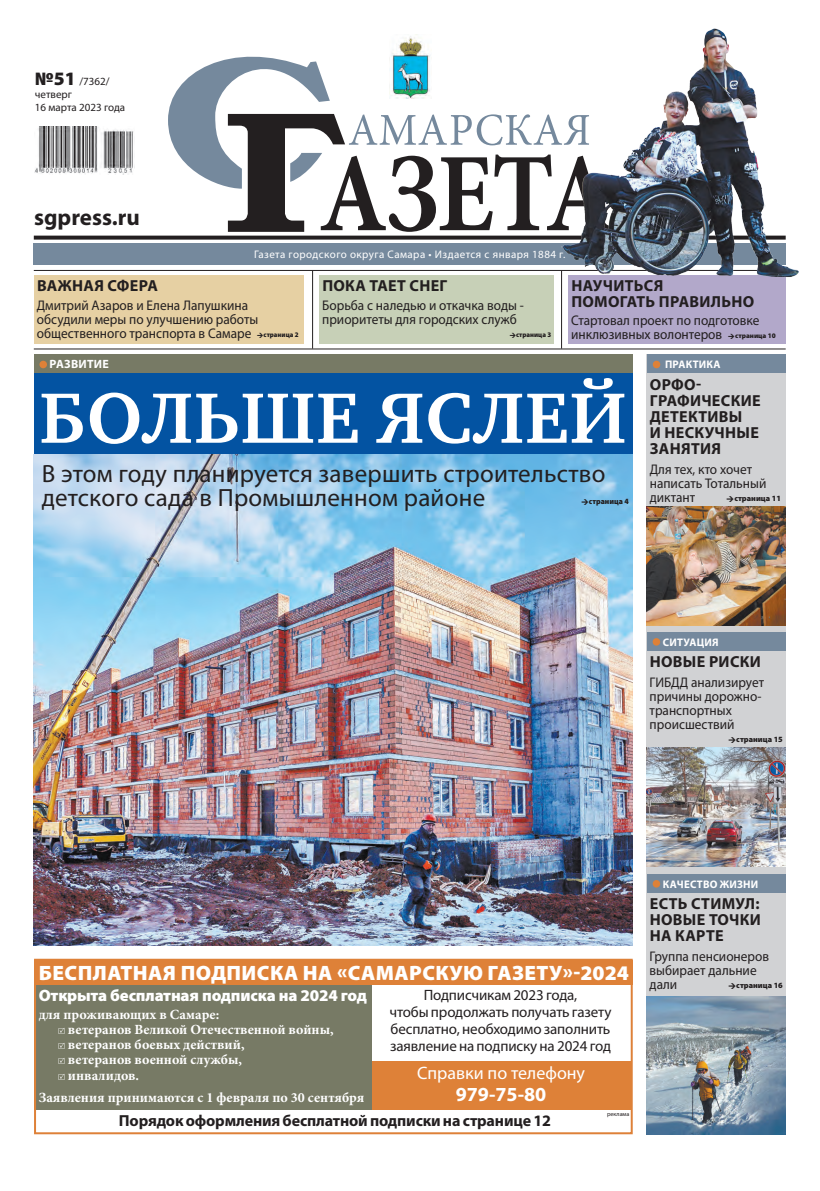
<style>
.page{position:relative;width:820px;height:1191px;background:#fff}
.page>*{position:absolute;margin:0;border:0;box-sizing:border-box;transform-origin:0 0}
.t1{font:700 73px "Charter C";letter-spacing:.01em;color:#fff}
.t2{font:25px/24px "Myriad Pro";letter-spacing:.01em;color:#231f20}
.t3{font:700 23px "Myriad Pro";color:#231f20}
.t4{font:900 20.9px "Myriad Pro";letter-spacing:.02em;color:#fff}
.t5{font:700 20px "Myriad Pro";color:#fff}
.t6{font:18px "Myriad Pro";color:#fff}
.t7{font:900 16.5px "Myriad Pro";letter-spacing:-.01em;color:#fff}
.t8{font:700 16px/16px "Myriad Pro";letter-spacing:-.01em;color:#231f20;text-align:justify}
.t9{font:700 16px/16px "Myriad Pro";letter-spacing:.02em;color:#231f20}
.t10{font:15px/17px "Myriad Pro";letter-spacing:-.01em;color:#231f20;text-align:center}
.t11{font:14px/14px "Myriad Pro";color:#231f20;scale:.95 1}
.t12{font:700 14px/15.3px "Minion Pro";color:#fff}
.t13{font:700 12px "Myriad Pro";color:#fff}
.t14{font:11px "Myriad Pro";letter-spacing:.04em;color:#fff}
.t15{font:11px/13px "Myriad Pro";color:#231f20}
.t16{font:700 11px "Myriad Pro";letter-spacing:.02em;color:#fff}
.t17{font:900 8px "Myriad Pro";letter-spacing:.005em;color:#231f20}
.t18{font:900 8px "Myriad Pro";letter-spacing:.005em;color:#231f20;scale:.95 1}
.t19{font:900 7px "Myriad Pro";color:#231f20;scale:.95 1}
.t20{font:6px "Myriad Pro";color:#231f20}
.s1{font-weight:900;font-size:19px}
.s2{font-weight:900;font-size:7px}
</style>
<div class="page">
<hr style="left:561px;top:270px;width:1px;height:78px;background:#231f20">
<hr style="left:312px;top:270px;width:1px;height:78px;background:#231f20">
<div style="left:319px;top:276px;width:234px;height:68px;background:#c7d0b7"></div>
<div style="left:34px;top:276px;width:269px;height:68px;background:#e6d0a3"></div>
<div style="left:369px;top:1060px;width:262px;height:49px;background:#de8138"></div>
<div style="left:34px;top:983px;width:337px;height:126px;background:#777a65"></div>
<div style="left:34px;top:958px;width:598px;height:176px;border:2px solid #de8138"></div>
<div style="left:34px;top:959px;width:598px;height:25px;background:#de8138"></div>
<svg style="left:59px;top:1028px;width:6px;height:6px"></svg>
<svg style="left:59px;top:1043px;width:6px;height:6px"></svg>
<svg style="left:59px;top:1058px;width:6px;height:6px"></svg>
<svg style="left:59px;top:1074px;width:6px;height:6px"></svg>
<svg style="left:168px;top:56px;width:393px;height:176px"></svg>
<img style="left:389px;top:36px;width:42px;height:62px">
<img style="left:34px;top:454px;width:598px;height:491px">
<div style="left:646px;top:354px;width:139px;height:780px;background:#d1d2d4"></div>
<hr style="left:34px;top:348px;width:751px;height:1px;background:#231f20">
<img style="left:34px;top:126px;width:100px;height:49px">
<hr style="left:34px;top:270px;width:751px;height:1px;background:#231f20">
<div style="left:646px;top:873px;width:139px;height:19px;background:#75899d"></div>
<div style="left:652px;top:880px;width:8px;height:7px;background:#de8138;border-radius:50%"></div>
<img style="left:646px;top:747px;width:139px;height:119px">
<img style="left:646px;top:996px;width:139px;height:138px">
<img style="left:646px;top:506px;width:139px;height:119px">
<div style="left:646px;top:354px;width:139px;height:19px;background:#75899d"></div>
<div style="left:652px;top:361px;width:8px;height:7px;background:#de8138;border-radius:50%"></div>
<div style="left:34px;top:372px;width:598px;height:82px;background:#0353a2"></div>
<div style="left:34px;top:354px;width:598px;height:19px;background:#777a65"></div>
<div style="left:39px;top:361px;width:8px;height:7px;background:#de8138;border-radius:50%"></div>
<div style="left:34px;top:244px;width:751px;height:21px;background:#75899d"></div>
<svg style="left:34px;top:236px;width:527px;height:4px;background:#383435"></svg>
<div style="left:646px;top:632px;width:139px;height:18px;background:#75899d"></div>
<div style="left:652px;top:638px;width:8px;height:7px;background:#de8138;border-radius:50%"></div>
<div style="left:568px;top:276px;width:217px;height:68px;background:#b2a8ca"></div>
<img style="left:561px;top:28px;width:238px;height:250px">
<svg style="left:581px;top:499px;width:7px;height:6px"></svg>
<p class="t15" style="left:35px;top:75px;width:92px"><span class="s1">№51</span> /7362/ четверг<br>16 марта 2023 года</p>
<h3 class="t3" style="left:34px;top:202px;width:107px">sgpress.ru</h3>
<p class="t14" style="left:254px;top:247px;width:313px">Газета городского округа Самара • Издается с января 1884 г.</p>
<p class="t8" style="left:37px;top:277px;width:122px">Важная сфера</p>
<p class="t11" style="left:37px;top:298px;width:277px">Дмитрий Азаров и Елена Лапушкина обсудили меры по улучшению работы общественного транспорта в Самаре <span class="s2">страница 2</span></p>
<p class="t8" style="left:322px;top:277px;width:126px">Пока тает снег</p>
<p class="t11" style="left:322px;top:298px;width:214px">Борьба с наледью и откачка воды - приоритеты для городских служб</p>
<p class="t19" style="left:516px;top:331px;width:38px">страница 3</p>
<p class="t9" style="left:571px;top:277px;width:184px">Научиться<br>помогать правильно</p>
<p class="t11" style="left:571px;top:313px;width:217px">Стартовал проект по подготовке инклюзивных волонтеров <span class="s2">страница 10</span></p>
<p class="t13" style="left:50px;top:356px;width:61px">Развитие</p>
<h1 class="t1" style="left:39px;top:378px;width:588px">Больше яслей</h1>
<h2 class="t2" style="left:42px;top:461px;width:565px">В этом году планируется завершить строительство детского сада в Промышленном районе</h2>
<p class="t18" style="left:588px;top:497px;width:43px">страница 4</p>
<p class="t16" style="left:664px;top:357px;width:57px">Практика</p>
<p class="t9" style="left:649px;top:376px;width:112px">Орфо&shy;графические детективы<br>и нескучные занятия</p>
<p class="t11" style="left:649px;top:462px;width:124px">Для тех, кто хочет написать Тотальный диктант</p>
<p class="t17" style="left:734px;top:493px;width:48px">страница 11</p>
<p class="t16" style="left:662px;top:635px;width:57px">Ситуация</p>
<p class="t8" style="left:649px;top:653px;width:113px">Новые риски</p>
<p class="t11" style="left:649px;top:675px;width:122px">ГИБДД анализирует причины дорожно&shy;транспортных происшествий</p>
<p class="t17" style="left:736px;top:735px;width:48px">страница 15</p>
<h3 class="t4" style="left:39px;top:961px;width:591px">бесплатная подписка на «самарскую газету»-2024</h3>
<p class="t7" style="left:39px;top:986px;width:329px">Открыта бесплатная подписка на 2024 год</p>
<p class="t12" style="left:68px;top:1006px;width:267px;text-indent:-29px">для проживающих в Самаре:<br>ветеранов Великой Отечественной войны, ветеранов боевых действий,<br>ветеранов военной службы,<br>инвалидов.</p>
<p class="t12" style="left:39px;top:1089px;width:327px">Заявления принимаются с 1 февраля по 30 сентября</p>
<p class="t8" style="left:119px;top:1112px;width:433px">Порядок оформления бесплатной подписки на странице 12</p>
<p class="t10" style="left:389px;top:986px;width:223px">Подписчикам 2023 года,<br>чтобы продолжать получать газету бесплатно, необходимо заполнить заявление на подписку на 2024 год</p>
<p class="t6" style="left:417px;top:1061px;width:169px">Справки по телефону</p>
<h3 class="t5" style="left:455px;top:1080px;width:92px">979-75-80</h3>
<p class="t20" style="left:607px;top:1110px;width:24px">реклама</p>
<p class="t16" style="left:662px;top:876px;width:97px">Качество жизни</p>
<p class="t8" style="left:649px;top:895px;width:113px">Есть стимул: новые точки на карте</p>
<p class="t11" style="left:649px;top:949px;width:127px">Группа пенсионеров выбирает дальние дали</p>
<p class="t17" style="left:736px;top:980px;width:48px">страница 16</p>
</div>
